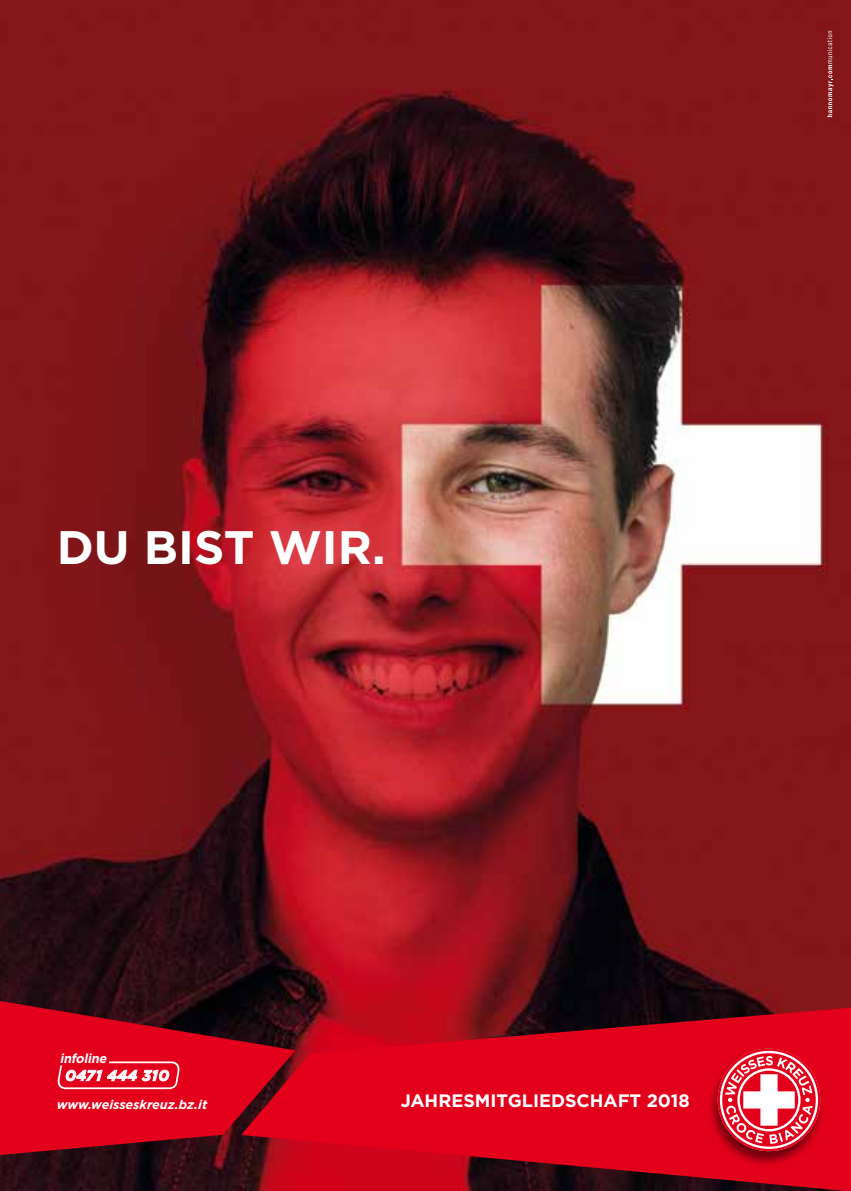
<style>
.page{position:relative;width:851px;height:1191px;background:#fff}
.page>*{position:absolute;margin:0;border:0;box-sizing:border-box;transform-origin:0 0}
.t1{font:700 47px "Gotham";color:#fff}
.t2{font:700 18px "Gotham";color:#fff}
.t3{font:italic 700 14.8px "Gotham";letter-spacing:.025em;color:#fff}
.t4{font:italic 700 13px "Gotham";color:#fff}
.t5{font:italic 700 12.6px "Gotham";color:#fff}
</style>
<div class="page">
<img style="left:0;top:0;width:850px;height:1191px">
<svg style="left:827px;top:31px;width:6px;height:86px"></svg>
<svg style="left:241px;top:1007px;width:609px;height:184px;background:#bf0218"></svg>
<svg style="left:0;top:1001px;width:295px;height:154px;background:#9b0416"></svg>
<svg style="left:22px;top:850px;width:192px;height:341px;background:#6b0917"></svg>
<svg style="left:66px;top:1069px;width:103px;height:12px"></svg>
<div style="left:707px;top:1048px;width:118px;height:119px;background:#000;opacity:.5"></div>
<svg style="left:717px;top:1048px;width:103px;height:103px"></svg>
<h1 class="t1" style="left:57px;top:516px;width:330px">DU BIST WIR.</h1>
<p class="t4" style="left:60px;top:1050px;width:51px">infoline</p>
<p class="t3" style="left:65px;top:1065px;width:105px">0471 444 310</p>
<p class="t5" style="left:57px;top:1095px;width:152px">www.weisseskreuz.bz.it</p>
<p class="t2" style="left:400px;top:1088px;width:291px">JAHRESMITGLIEDSCHAFT 2018</p>
</div>
